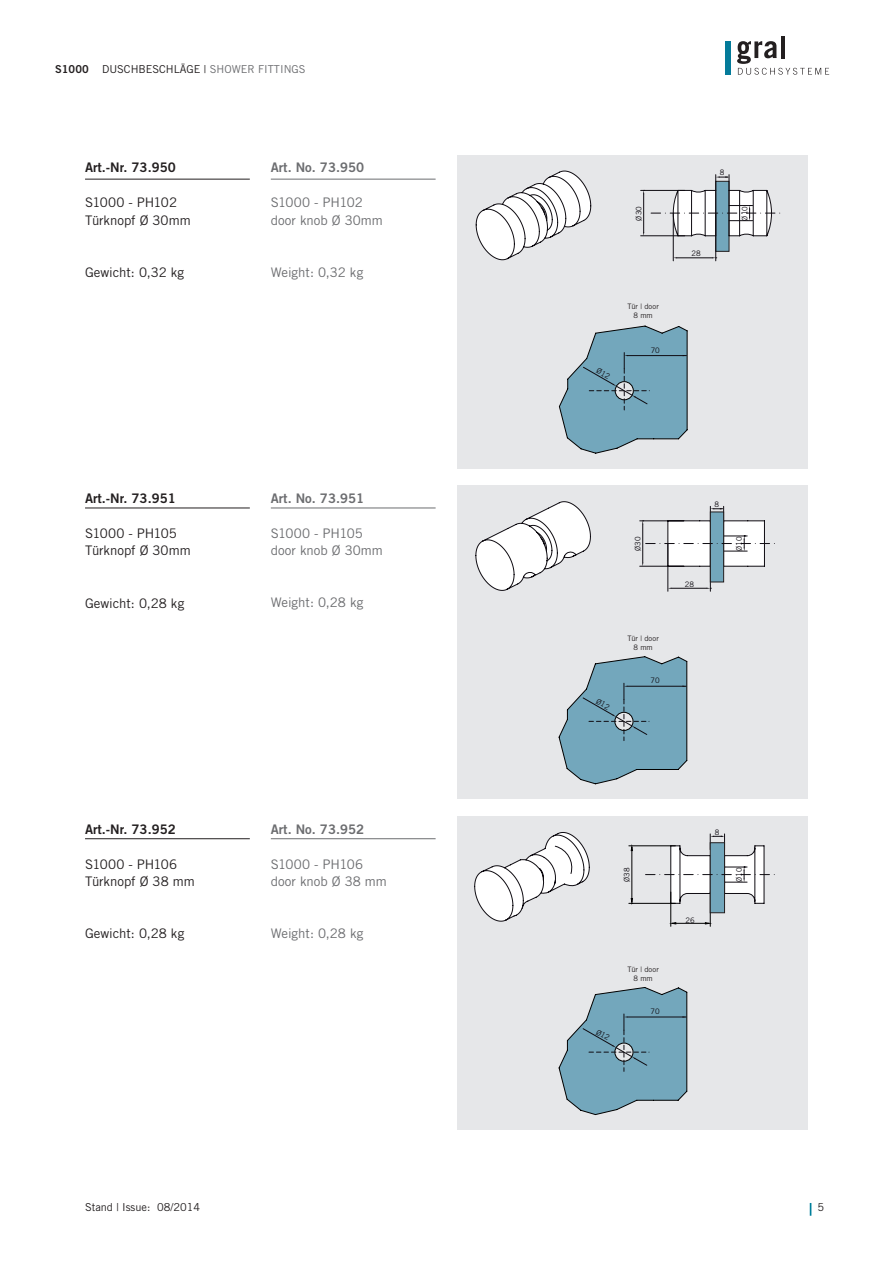
<style>
.page{position:relative;width:893px;height:1263px;background:#fff}
.page>*{position:absolute;margin:0;border:0;box-sizing:border-box;transform-origin:0 0}
.t1{font:13.2px/17.4px "Trade Gothic";letter-spacing:-.005em;color:#231f20}
.t2{font:13.2px/17.4px "Trade Gothic";letter-spacing:-.005em;color:#6c6d70}
.t3{font:13.2px "Trade Gothic Bold Two";color:#231f20}
.t4{font:13.2px "Trade Gothic Bold Two";color:#6c6d70}
.t5{font:10.95px "Trade Gothic";color:#231f20}
.t6{font:7.5px "Trade Gothic";color:#0f0c12}
.t7{font:7.5px/9px "Trade Gothic";letter-spacing:.01em;color:#231f20;text-align:center}
.s1{font-family:"Trade Gothic Bold Two"}
.s2{color:#6c6d70}
</style>
<div class="page">
<div style="left:726px;top:41px;width:5px;height:34px;background:#047b9a"></div>
<hr style="left:781px;top:36px;width:4px;height:22px;background:#231f20">
<svg style="left:737px;top:41px;width:92px;height:34px"></svg>
<hr style="left:85px;top:179px;width:165px;height:1px;background:#231f20">
<hr style="left:85px;top:838px;width:165px;height:1px;background:#231f20">
<hr style="left:271px;top:179px;width:165px;height:1px;background:#6c6d70">
<hr style="left:271px;top:838px;width:165px;height:1px;background:#6c6d70">
<hr style="left:85px;top:508px;width:165px;height:1px;background:#231f20">
<hr style="left:271px;top:508px;width:165px;height:1px;background:#6c6d70">
<div style="left:457px;top:155px;width:351px;height:313px;background:#e6e7e9"></div>
<svg style="left:476px;top:171px;width:115px;height:89px"></svg>
<div style="left:715px;top:181px;width:14px;height:71px;background:#73a7bc;border:1px solid #231f20"></div>
<hr style="left:641px;top:236px;width:44px;height:1px;background:#0f0c12">
<hr style="left:641px;top:190px;width:44px;height:1px;background:#0f0c12">
<hr style="left:643px;top:194px;width:1px;height:38px;background:#0f0c12">
<hr style="left:673px;top:213px;width:1px;height:48px;background:#0f0c12">
<hr style="left:715px;top:213px;width:1px;height:48px;background:#0f0c12">
<hr style="left:677px;top:258px;width:35px;height:1px;background:#0f0c12">
<svg style="left:651px;top:175px;width:130px;height:61px"></svg>
<div style="left:457px;top:486px;width:350px;height:313px;background:#e6e7e9"></div>
<svg style="left:475px;top:501px;width:116px;height:90px"></svg>
<hr style="left:640px;top:566px;width:44px;height:1px;background:#0f0c12">
<hr style="left:640px;top:521px;width:44px;height:1px;background:#0f0c12">
<hr style="left:668px;top:543px;width:1px;height:48px;background:#0f0c12">
<hr style="left:710px;top:543px;width:1px;height:48px;background:#0f0c12">
<hr style="left:672px;top:588px;width:35px;height:1px;background:#0f0c12">
<div style="left:710px;top:512px;width:14px;height:70px;background:#73a7bc;border:1px solid #231f20"></div>
<svg style="left:642px;top:506px;width:133px;height:61px"></svg>
<div style="left:457px;top:816px;width:350px;height:314px;background:#e6e7e9"></div>
<svg style="left:474px;top:832px;width:116px;height:89px"></svg>
<hr style="left:629px;top:845px;width:46px;height:1px;background:#000">
<hr style="left:629px;top:903px;width:46px;height:1px;background:#000">
<hr style="left:632px;top:849px;width:1px;height:50px;background:#000">
<svg style="left:631px;top:844px;width:2px;height:7px"></svg>
<hr style="left:670px;top:892px;width:1px;height:34px;background:#000">
<hr style="left:710px;top:892px;width:1px;height:34px;background:#000">
<hr style="left:674px;top:923px;width:32px;height:1px;background:#000">
<div style="left:710px;top:842px;width:15px;height:71px;background:#73a7bc;border:1px solid #231f20"></div>
<svg style="left:645px;top:834px;width:130px;height:70px"></svg>
<svg style="left:810px;top:1203px;width:1px;height:13px"></svg>
<svg style="left:559px;top:326px;width:129px;height:128px"></svg>
<svg style="left:559px;top:656px;width:128px;height:128px"></svg>
<svg style="left:559px;top:987px;width:128px;height:128px"></svg>
<p class="t5" style="left:55px;top:62px;width:252px"><span class="s1">S1000</span> DUSCHBESCHLÄGE | <span class="s2">SHOWER FITTINGS</span></p>
<p class="t3" style="left:85px;top:160px;width:92px">Art.-Nr. 73.950</p>
<p class="t1" style="left:85px;top:194px;width:107px">S1000 - PH102<br>Türknopf Ø 30mm</p>
<p class="t1" style="left:85px;top:263px;width:101px">Gewicht: 0,32 kg</p>
<p class="t4" style="left:271px;top:160px;width:95px">Art. No. 73.950</p>
<p class="t2" style="left:271px;top:194px;width:113px">S1000 - PH102 door knob Ø 30mm</p>
<p class="t2" style="left:271px;top:263px;width:94px">Weight: 0,32 kg</p>
<p class="t3" style="left:85px;top:490px;width:92px">Art.-Nr. 73.951</p>
<p class="t1" style="left:85px;top:524px;width:107px">S1000 - PH105<br>Türknopf Ø 30mm</p>
<p class="t1" style="left:85px;top:594px;width:101px">Gewicht: 0,28 kg</p>
<p class="t4" style="left:271px;top:490px;width:95px">Art. No. 73.951</p>
<p class="t2" style="left:271px;top:524px;width:113px">S1000 - PH105 door knob Ø 30mm</p>
<p class="t2" style="left:271px;top:594px;width:94px">Weight: 0,28 kg</p>
<p class="t3" style="left:85px;top:821px;width:92px">Art.-Nr. 73.952</p>
<p class="t1" style="left:85px;top:855px;width:111px">S1000 - PH106<br>Türknopf Ø 38 mm</p>
<p class="t1" style="left:85px;top:924px;width:101px">Gewicht: 0,28 kg</p>
<p class="t4" style="left:271px;top:821px;width:95px">Art. No. 73.952</p>
<p class="t2" style="left:271px;top:855px;width:117px">S1000 - PH106 door knob Ø 38 mm</p>
<p class="t2" style="left:271px;top:924px;width:94px">Weight: 0,28 kg</p>
<p class="t6" style="left:634px;top:221px;width:16px;rotate:-90deg">Ø30</p>
<p class="t7" style="left:627px;top:302px;width:33px">Tür | door<br>8 mm</p>
<p class="t6" style="left:651px;top:345px;width:11px">70</p>
<p class="t6" style="left:691px;top:249px;width:11px">28</p>
<p class="t6" style="left:720px;top:168px;width:6px">8</p>
<p class="t6" style="left:740px;top:221px;width:16px;rotate:-90deg">Ø10</p>
<p class="t6" style="left:633px;top:551px;width:16px;rotate:-90deg">Ø30</p>
<p class="t7" style="left:627px;top:634px;width:33px">Tür | door<br>8 mm</p>
<p class="t6" style="left:650px;top:676px;width:11px">70</p>
<p class="t6" style="left:685px;top:579px;width:11px">28</p>
<p class="t6" style="left:714px;top:500px;width:6px">8</p>
<p class="t6" style="left:735px;top:551px;width:16px;rotate:-90deg">Ø10</p>
<p class="t6" style="left:715px;top:828px;width:6px">8</p>
<p class="t6" style="left:622px;top:882px;width:16px;rotate:-90deg">Ø38</p>
<p class="t6" style="left:735px;top:882px;width:16px;rotate:-90deg">Ø10</p>
<p class="t6" style="left:686px;top:915px;width:11px">26</p>
<p class="t7" style="left:627px;top:964px;width:33px">Tür | door<br>8 mm</p>
<p class="t6" style="left:650px;top:1007px;width:11px">70</p>
<p class="t5" style="left:85px;top:1200px;width:117px">Stand | Issue: 08/2014</p>
<p class="t5" style="left:818px;top:1200px;width:8px">5</p>
</div>
